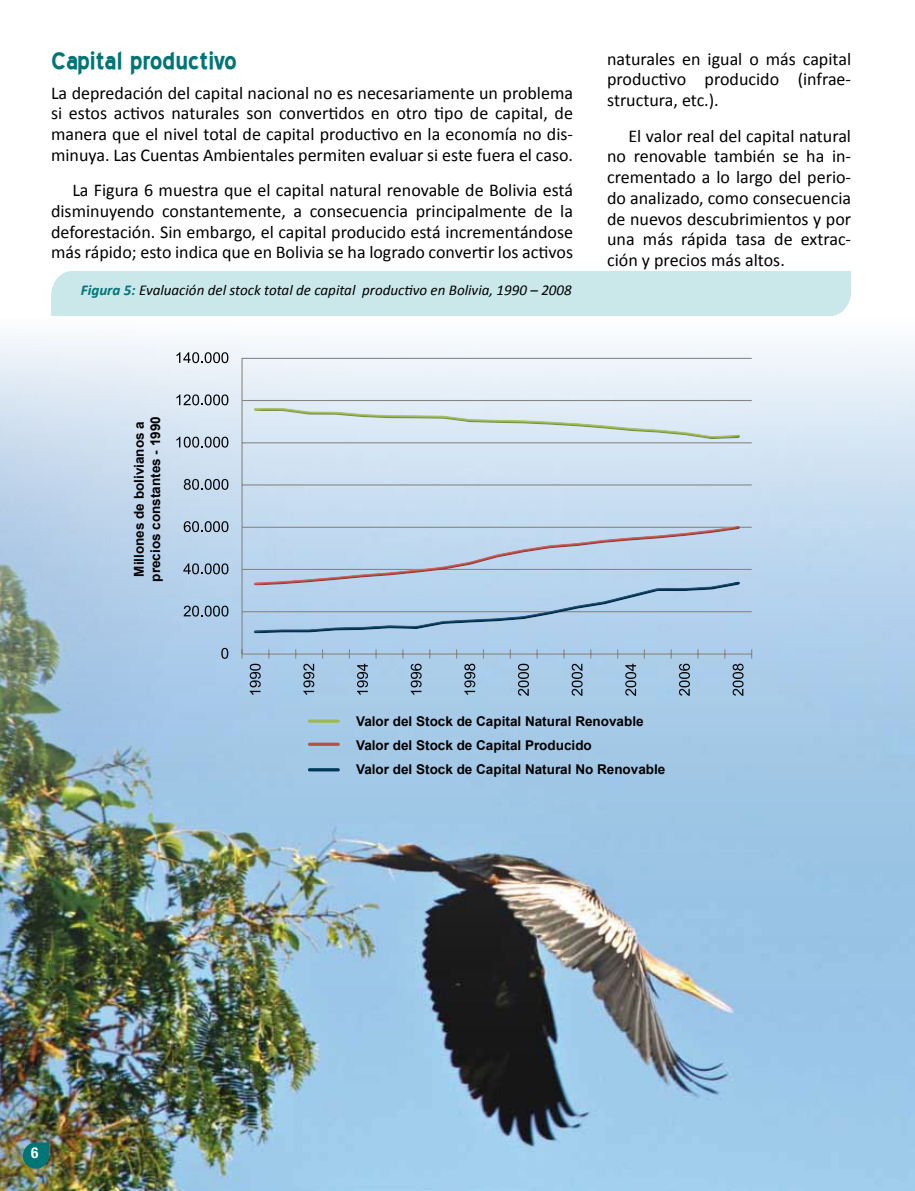
<style>
.page{position:relative;width:915px;height:1191px;background:#fff}
.page>*{position:absolute;margin:0;border:0;box-sizing:border-box;transform-origin:0 0}
.t1{font:700 30px "Blue Highway";color:#007576}
.t2{font:18px/20.7px "Calibri";color:#000;text-align:justify}
.t3{font:italic 15px "Calibri";color:#000}
.t4{font:700 condensed 15px "Helvetica Neue LT Pro";color:#fff}
.t5{font:700 13.5px/24px "Arial";color:#000}
.t6{font:700 condensed 12px "Helvetica Neue LT Pro";color:#fff}
.s1{font-weight:700;color:#007576}
</style>
<div class="page">
<img style="left:914px;top:347px;width:1px;height:844px">
<img style="left:0;top:271px;width:914px;height:920px">
<div style="left:51px;top:271px;width:799px;height:45px;background:#cae7e9"></div>
<hr style="left:242px;top:611px;width:509px;height:1px;background:#848583">
<hr style="left:242px;top:569px;width:509px;height:1px;background:#848583">
<hr style="left:242px;top:527px;width:509px;height:1px;background:#848583">
<hr style="left:242px;top:484px;width:509px;height:1px;background:#848583">
<hr style="left:242px;top:442px;width:509px;height:1px;background:#848583">
<hr style="left:242px;top:400px;width:509px;height:1px;background:#848583">
<hr style="left:242px;top:358px;width:509px;height:1px;background:#848583">
<hr style="left:241px;top:358px;width:1px;height:296px;background:#848583">
<hr style="left:242px;top:653px;width:509px;height:1px;background:#848583">
<svg style="left:482px;top:649px;width:2px;height:9px"></svg>
<svg style="left:750px;top:649px;width:2px;height:9px"></svg>
<div style="left:243px;top:396px;width:505px;height:244px;background:#fff;opacity:.75"></div>
<div style="left:245px;top:409px;width:505px;height:235px;background:#000;opacity:.75"></div>
<svg style="left:221px;top:648px;width:7px;height:11px"></svg>
<svg style="left:183px;top:605px;width:45px;height:11px"></svg>
<svg style="left:183px;top:563px;width:45px;height:11px"></svg>
<svg style="left:184px;top:521px;width:44px;height:11px"></svg>
<svg style="left:184px;top:479px;width:44px;height:11px"></svg>
<svg style="left:176px;top:437px;width:52px;height:10px"></svg>
<svg style="left:176px;top:394px;width:52px;height:11px"></svg>
<svg style="left:176px;top:352px;width:52px;height:11px"></svg>
<svg style="left:250px;top:663px;width:10px;height:31px"></svg>
<svg style="left:303px;top:664px;width:11px;height:30px"></svg>
<svg style="left:357px;top:663px;width:11px;height:31px"></svg>
<svg style="left:410px;top:663px;width:11px;height:31px"></svg>
<svg style="left:464px;top:663px;width:11px;height:31px"></svg>
<svg style="left:518px;top:663px;width:10px;height:33px"></svg>
<svg style="left:571px;top:664px;width:11px;height:32px"></svg>
<svg style="left:625px;top:663px;width:11px;height:33px"></svg>
<svg style="left:678px;top:663px;width:11px;height:33px"></svg>
<svg style="left:732px;top:663px;width:11px;height:33px"></svg>
<svg style="left:23px;top:1141px;width:26px;height:27px"></svg>
<hr style="left:309px;top:768px;width:29px;height:3px;background:#00375b">
<svg style="left:309px;top:742px;width:29px;height:4px"></svg>
<svg style="left:309px;top:719px;width:29px;height:4px"></svg>
<h1 class="t1" style="left:51px;top:47px;width:187px">Capital productivo</h1>
<p class="t2" style="left:51px;top:82px;width:523px">La depredación del capital nacional no es necesariamente un problema si estos activos naturales son convertidos en otro tipo de capital, de manera que el nivel total de capital productivo en la economía no dis&shy;minuya. Las Cuentas Ambientales permiten evaluar si este fuera el caso.</p>
<p class="t2" style="left:51px;top:180px;width:523px;text-indent:21px">La Figura 6 muestra que el capital natural renovable de Bolivia está disminuyendo constantemente, a consecuencia principalmente de la deforestación. Sin embargo, el capital producido está incrementándose más rápido; esto indica que en Bolivia se ha logrado convertir los activos</p>
<p class="t3" style="left:81px;top:280px;width:492px"><span class="s1">Figura 5:</span> Evaluación del stock total de capital productivo en Bolivia, 1990 – 2008</p>
<p class="t2" style="left:607px;top:48px;width:245px">naturales en igual o más capital productivo producido (infrae&shy;structura, etc.).</p>
<p class="t2" style="left:607px;top:125px;width:245px;text-indent:21px">El valor real del capital natural no renovable también se ha in&shy;crementado a lo largo del perio&shy;do analizado, como consecuencia de nuevos descubrimientos y por una más rápida tasa de extrac&shy;ción y precios más altos.</p>
<p class="t5" style="left:131px;top:581px;width:167px;line-height:16.2px;text-align:center;rotate:-90deg">Millones de bolivianos a precios constantes - 1990</p>
<p class="t5" style="left:356px;top:709px;width:311px">Valor del Stock de Capital Natural Renovable<br>Valor del Stock de Capital Producido<br>Valor del Stock de Capital Natural No Renovable</p>
<p class="t4" style="left:31px;top:1143px;width:9px">6</p>
<p class="t6" style="left:33px;top:1145px;width:7px">6</p>
</div>
